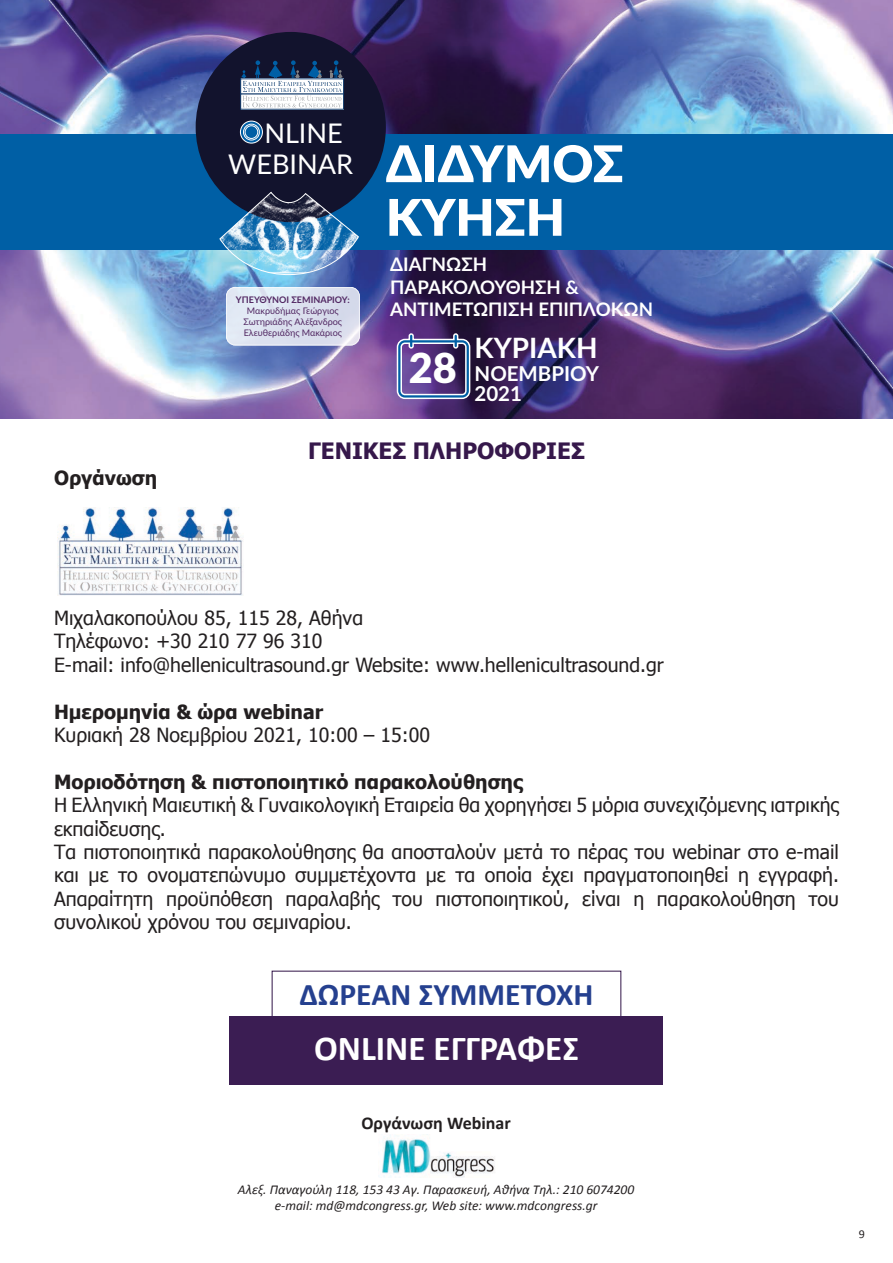
<style>
.page{position:relative;width:893px;height:1263px;background:#fff}
.page>*{position:absolute;margin:0;border:0;box-sizing:border-box;transform-origin:0 0}
.t1{font:900 50.55px/53.6px "Lato";color:#fff}
.t2{font:900 41.4px "Lato";color:#fff}
.t3{font:700 35.1px "Calibri";color:#fff}
.t4{font:700 31.65px "Calibri";color:#25408f}
.t5{font:700 27.9px "Lato";color:#fff}
.t6{font:27.15px/31.3px "Lato";color:#fff}
.t7{font:700 22.5px "Tahoma";color:#36184b}
.t8{font:700 20.4px/20.1px "Lato";color:#fff}
.t9{font:19.5px/23.4px "Tahoma";color:#231f20}
.t10{font:700 19.5px "Tahoma";color:#231f20}
.t11{font:700 18.6px/22.4px "Lato";color:#fff}
.t12{font:700 18px "Calibri";color:#231f20}
.t13{font:italic 13.5px/16.2px "Calibri";color:#231f20;text-align:center}
.t14{font:12px "Calibri";color:#231f20}
.t15{font:9px/10.8px "Lato";color:#512762;text-align:center}
.t16{font:700 9px "Lato";color:#512762}
</style>
<div class="page">
<img style="left:0;top:0;width:893px;height:419px">
<div style="left:0;top:135px;width:893px;height:115px;background:#005fa5"></div>
<svg style="left:396px;top:333px;width:75px;height:67px;background:#605490"></svg>
<div style="left:196px;top:32px;width:190px;height:190px;background:#12132d;border-radius:50%"></div>
<div style="left:241px;top:79px;width:103px;height:15px;border:1px solid #173f6f"></div>
<svg style="left:241px;top:60px;width:102px;height:47px"></svg>
<svg style="left:240px;top:121px;width:23px;height:23px"></svg>
<svg style="left:241px;top:122px;width:21px;height:21px"></svg>
<div style="left:243px;top:124px;width:17px;height:16px;border:1px solid #fff;border-radius:50%"></div>
<div style="left:245px;top:125px;width:13px;height:14px;border:1px solid #fff;border-radius:50%"></div>
<svg style="left:219px;top:192px;width:140px;height:84px"></svg>
<div style="left:226px;top:287px;width:133px;height:58px;background:linear-gradient(to right,#e2ebf6,#d8daeb);border-radius:9px"></div>
<div style="left:226px;top:287px;width:134px;height:58px;border:1px solid #fff;border-radius:9px"></div>
<img style="left:58px;top:507px;width:185px;height:89px">
<div style="left:230px;top:1016px;width:433px;height:68px;background:#3b1d53"></div>
<img style="left:382px;top:1135px;width:113px;height:42px">
<p class="t10" style="left:54px;top:464px;width:105px">Οργάνωση</p>
<h3 class="t6" style="left:228px;top:116px;width:127px;text-indent:36px">NLINE<br>WEBINAR</h3>
<p class="t16" style="left:236px;top:293px;width:115px">ΥΠΕΥΘΥΝΟΙ ΣΕΜΙΝΑΡΙΟΥ:</p>
<p class="t15" style="left:244px;top:305px;width:100px">Μακρυδήμας Γεώργιος<br>Σωτηριάδης Αλέξανδρος<br>Ελευθεριάδης Μακάριος</p>
<h1 class="t1" style="left:386px;top:135px;width:239px">ΔΙΔΥΜΟΣ<br>ΚΥΗΣΗ</h1>
<p class="t11" style="left:390px;top:253px;width:264px">ΔΙΑΓΝΩΣΗ<br>ΠΑΡΑΚΟΛΟΥΘΗΣΗ &amp;<br>ΑΝΤΙΜΕΤΩΠΙΣΗ ΕΠΙΠΛΟΚΩΝ</p>
<h2 class="t2" style="left:409px;top:336px;width:49px">28</h2>
<h3 class="t5" style="left:475px;top:327px;width:124px">ΚΥΡΙΑΚΗ</h3>
<p class="t8" style="left:475px;top:363px;width:126px">ΝΟΕΜΒΡΙΟΥ<br>2021</p>
<p class="t7" style="left:308px;top:435px;width:278px">ΓΕΝΙΚΕΣ ΠΛΗΡΟΦΟΡΙΕΣ</p>
<p class="t9" style="left:54px;top:605px;width:611px">Μιχαλακοπούλου 85, 115 28, Αθήνα<br>Τηλέφωνο: +30 210 77 96 310<br>E-mail: info@hellenicultrasound.gr Website: www.hellenicultrasound.gr</p>
<p class="t10" style="left:54px;top:698px;width:271px">Ημερομηνία &amp; ώρα webinar</p>
<p class="t9" style="left:54px;top:722px;width:378px">Κυριακή 28 Νοεμβρίου 2021, 10:00 – 15:00</p>
<p class="t10" style="left:54px;top:768px;width:470px">Μοριοδότηση &amp; πιστοποιητικό παρακολούθησης</p>
<p class="t9" style="left:54px;top:792px;width:786px">Η Ελληνική Μαιευτική &amp; Γυναικολογική Εταιρεία θα χορηγήσει 5 μόρια συνεχιζόμενης ιατρικής εκπαίδευσης.<br>Τα πιστοποιητικά παρακολούθησης θα αποσταλούν μετά το πέρας του webinar στο e-mail και με το ονοματεπώνυμο συμμετέχοντα με τα οποία έχει πραγματοποιηθεί η εγγραφή.<br>Απαραίτητη προϋπόθεση παραλαβής του πιστοποιητικού, είναι η παρακολούθηση του συνολικού χρόνου του σεμιναρίου.</p>
<h3 class="t4" style="left:300px;top:974px;width:295px">ΔΩΡΕΑΝ ΣΥΜΜΕΤΟΧΗ</h3>
<h3 class="t3" style="left:314px;top:1026px;width:266px">ONLINE ΕΓΓΡΑΦΕΣ</h3>
<p class="t12" style="left:361px;top:1111px;width:151px">Οργάνωση Webinar</p>
<p class="t13" style="left:238px;top:1181px;width:398px">Αλεξ. Παναγούλη 118, 153 43 Αγ. Παρασκευή, Αθήνα Τηλ.: 210 6074200 e-mail: md@mdcongress.gr, Web site: www.mdcongress.gr</p>
<p class="t14" style="left:859px;top:1226px;width:8px">9</p>
</div>
